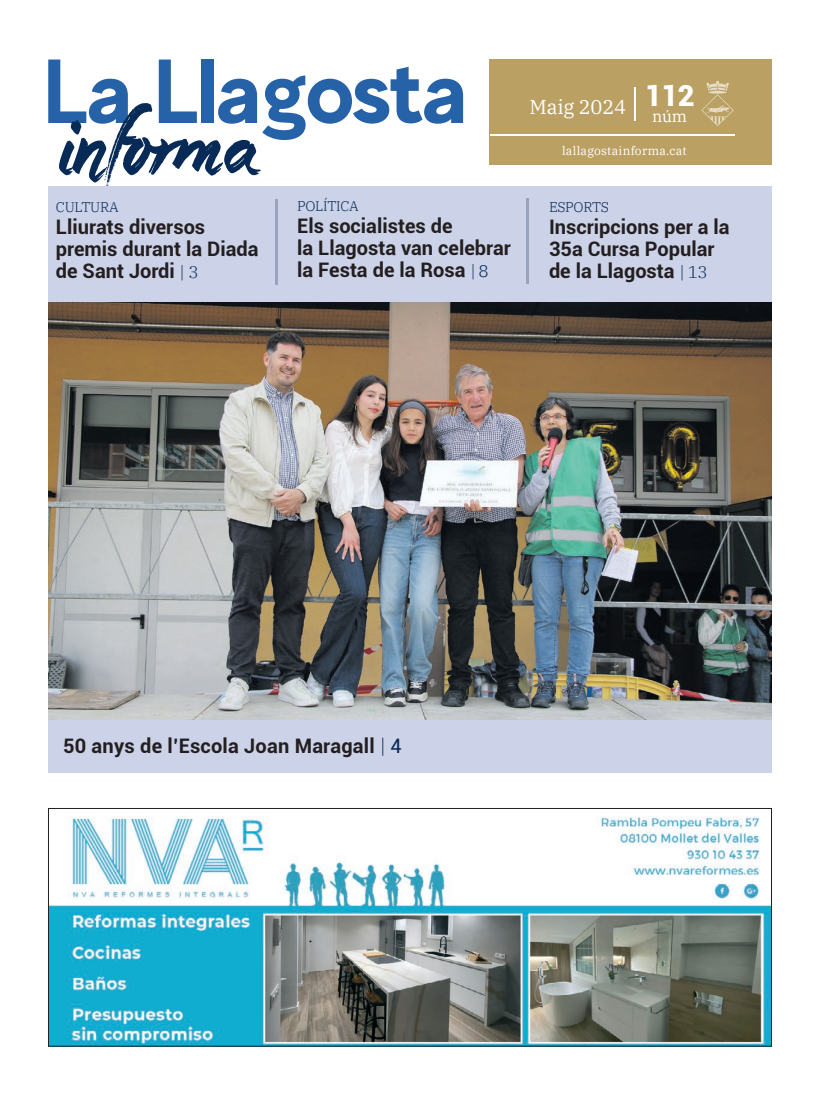
<style>
.page{position:relative;width:820px;height:1106px;background:#fff}
.page>*{position:absolute;margin:0;border:0;box-sizing:border-box;transform-origin:0 0}
.t1{font:700 20px/22px "Roboto";color:#231f20}
.t2{font:20px "IBM Plex Serif";letter-spacing:-.01em;color:#fff}
.t3{font:16px "IBM Plex Serif";color:#fff}
.t4{font:300 14px "IBM Plex Serif";letter-spacing:-.02em;color:#072a57}
.t5{font:12px "IBM Plex Serif";letter-spacing:.025em;color:#fff}
.s1{font-family:"IBM Plex Serif";font-weight:300;font-size:17px;color:#072a57}
.s2{font-family:"IBM Plex Serif";font-weight:300;color:#072a57}
.s3{font-weight:400;color:#072a57}
</style>
<div class="page">
<img style="left:48px;top:301px;width:723px;height:419px">
<div style="left:489px;top:60px;width:282px;height:105px;background:#baa062"></div>
<hr style="left:634px;top:87px;width:1px;height:33px;background:#fff">
<svg style="left:701px;top:81px;width:32px;height:45px"></svg>
<hr style="left:489px;top:135px;width:245px;height:1px;background:#fff">
<svg style="left:48px;top:60px;width:415px;height:126px"></svg>
<div style="left:48px;top:186px;width:723px;height:115px;background:#ccd2e7"></div>
<hr style="left:275px;top:199px;width:2px;height:85px;background:#9aa3be">
<hr style="left:526px;top:198px;width:2px;height:86px;background:#9aa3be">
<div style="left:48px;top:720px;width:723px;height:53px;background:#ccd2e7"></div>
<img style="left:50px;top:816px;width:719px;height:228px">
<div style="left:48px;top:808px;width:723px;height:238px;border:1px solid #231f20"></div>
<p class="t4" style="left:56px;top:196px;width:64px">CULTURA</p>
<p class="t1" style="left:56px;top:215px;width:204px">Lliurats diversos premis durant la Diada de Sant Jordi <span class="s1">| 3</span></p>
<p class="t4" style="left:297px;top:196px;width:63px">POLÍTICA</p>
<p class="t1" style="left:297px;top:214px;width:215px">Els socialistes de<br>la Llagosta van celebrar la Festa de la Rosa <span class="s1">| 8</span></p>
<p class="t2" style="left:529px;top:91px;width:166px">Maig 2024 <sup>112</sup></p>
<p class="t3" style="left:651px;top:104px;width:37px">núm</p>
<p class="t5" style="left:562px;top:142px;width:126px">lallagostainforma.cat</p>
<p class="t4" style="left:549px;top:196px;width:61px">ESPORTS</p>
<p class="t1" style="left:549px;top:215px;width:182px">Inscripcions per a la<br>35a Cursa Popular de la Llagosta <span class="s1">| 13</span></p>
<p class="t1" style="left:63px;top:733px;width:340px">50 anys de l’Escola Joan Maragall <span class="s2">|</span> <span class="s3">4</span></p>
</div>
